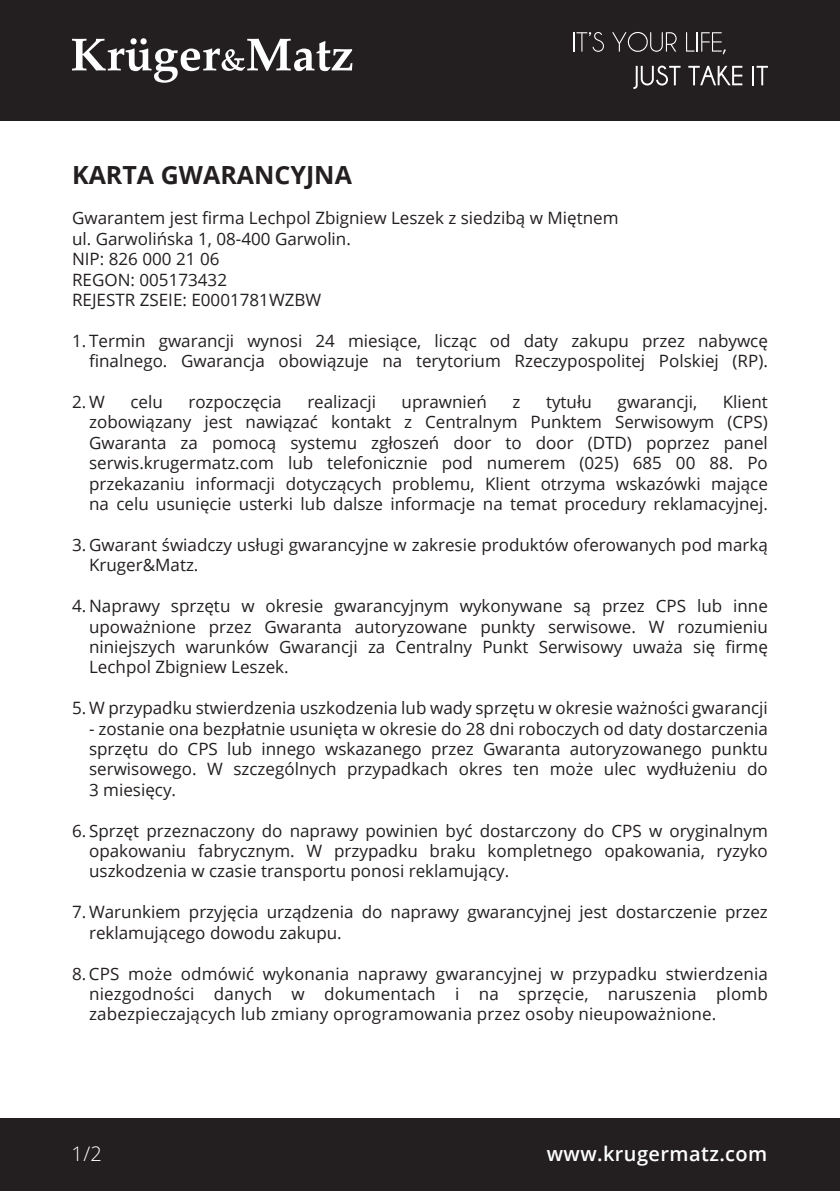
<style>
.page{position:relative;width:840px;height:1191px;background:#fff}
.page>*{position:absolute;margin:0;border:0;box-sizing:border-box;transform-origin:0 0}
.t1{font:700 25px "Open Sans";color:#231f20}
.t2{font:600 20px "Open Sans";letter-spacing:.02em;color:#fff}
.t3{font:300 20px "Open Sans";color:#fff}
.t4{font:17px/20.4px "Open Sans";color:#231f20;text-align:justify}
</style>
<div class="page">
<div style="left:0;top:0;width:839px;height:121px;background:#231f20"></div>
<div style="left:0;top:1119px;width:839px;height:72px;background:#231f20"></div>
<svg style="left:72px;top:38px;width:280px;height:45px"></svg>
<svg style="left:573px;top:32px;width:30px;height:20px"></svg>
<svg style="left:612px;top:32px;width:64px;height:20px"></svg>
<svg style="left:686px;top:32px;width:39px;height:22px"></svg>
<svg style="left:633px;top:66px;width:47px;height:23px"></svg>
<svg style="left:688px;top:66px;width:54px;height:19px"></svg>
<svg style="left:752px;top:66px;width:15px;height:19px"></svg>
<h1 class="t1" style="left:72px;top:157px;width:281px">KARTA GWARANCYJNA</h1>
<p class="t4" style="left:72px;top:208px;width:547px;text-align:left">Gwarantem jest firma Lechpol Zbigniew Leszek z siedzibą w Miętnem ul. Garwolińska 1, 08-400 Garwolin.<br>NIP: 826 000 21 06<br>REGON: 005173432<br>REJESTR ZSEIE: E0001781WZBW</p>
<p class="t4" style="left:72px;top:330px;width:697px;text-align:right">1. Termin gwarancji wynosi 24 miesiące, licząc od daty zakupu przez nabywcę finalnego. Gwarancja obowiązuje na terytorium Rzeczypospolitej Polskiej (RP).</p>
<p class="t4" style="left:72px;top:391px;width:34px">2.W</p>
<p class="t4" style="left:130px;top:391px;width:34px">celu</p>
<p class="t4" style="left:188px;top:391px;width:95px">rozpoczęcia</p>
<p class="t4" style="left:307px;top:391px;width:70px">realizacji</p>
<p class="t4" style="left:401px;top:391px;width:87px">uprawnień</p>
<p class="t4" style="left:512px;top:391px;width:9px">z</p>
<p class="t4" style="left:545px;top:391px;width:47px">tytułu</p>
<p class="t4" style="left:617px;top:391px;width:81px">gwarancji,</p>
<p class="t4" style="left:89px;top:391px;width:680px;text-indent:633px">Klient zobowiązany jest nawiązać kontakt z Centralnym Punktem Serwisowym (CPS)<br>Gwaranta za pomocą systemu zgłoszeń door to door (DTD) poprzez panel serwis.krugermatz.com lub telefonicznie pod numerem (025) 685 00 88. Po przekazaniu informacji dotyczących problemu, Klient otrzyma wskazówki mające na celu usunięcie usterki lub dalsze informacje na temat procedury reklamacyjnej.</p>
<p class="t4" style="left:89px;top:534px;width:680px;text-indent:-17px">3. Gwarant świadczy usługi gwarancyjne w zakresie produktów oferowanych pod marką<br>Kruger&amp;Matz.</p>
<p class="t4" style="left:89px;top:595px;width:680px;text-indent:-17px">4. Naprawy sprzętu w okresie gwarancyjnym wykonywane są przez CPS lub inne upoważnione przez Gwaranta autoryzowane punkty serwisowe. W rozumieniu niniejszych warunków Gwarancji za Centralny Punkt Serwisowy uważa się firmę Lechpol Zbigniew Leszek.</p>
<p class="t4" style="left:72px;top:697px;width:697px">5. W przypadku stwierdzenia uszkodzenia lub wady sprzętu w okresie ważności gwarancji</p>
<p class="t4" style="left:89px;top:718px;width:680px">- zostanie ona bezpłatnie usunięta w okresie do 28 dni roboczych od daty dostarczenia sprzętu do CPS lub innego wskazanego przez Gwaranta autoryzowanego punktu serwisowego. W szczególnych przypadkach okres ten może ulec wydłużeniu do 3 miesięcy.</p>
<p class="t4" style="left:89px;top:820px;width:680px;text-indent:-17px">6. Sprzęt przeznaczony do naprawy powinien być dostarczony do CPS w oryginalnym opakowaniu fabrycznym. W przypadku braku kompletnego opakowania, ryzyko uszkodzenia w czasie transportu ponosi reklamujący.</p>
<p class="t4" style="left:89px;top:901px;width:680px;text-indent:-17px">7. Warunkiem przyjęcia urządzenia do naprawy gwarancyjnej jest dostarczenie przez reklamującego dowodu zakupu.</p>
<p class="t4" style="left:89px;top:962px;width:680px;text-indent:-17px">8.CPS może odmówić wykonania naprawy gwarancyjnej w przypadku stwierdzenia niezgodności danych w dokumentach i na sprzęcie, naruszenia plomb zabezpieczających lub zmiany oprogramowania przez osoby nieupoważnione.</p>
<p class="t3" style="left:71px;top:1140px;width:32px">1/2</p>
<p class="t2" style="left:546px;top:1140px;width:222px">www.krugermatz.com</p>
</div>
